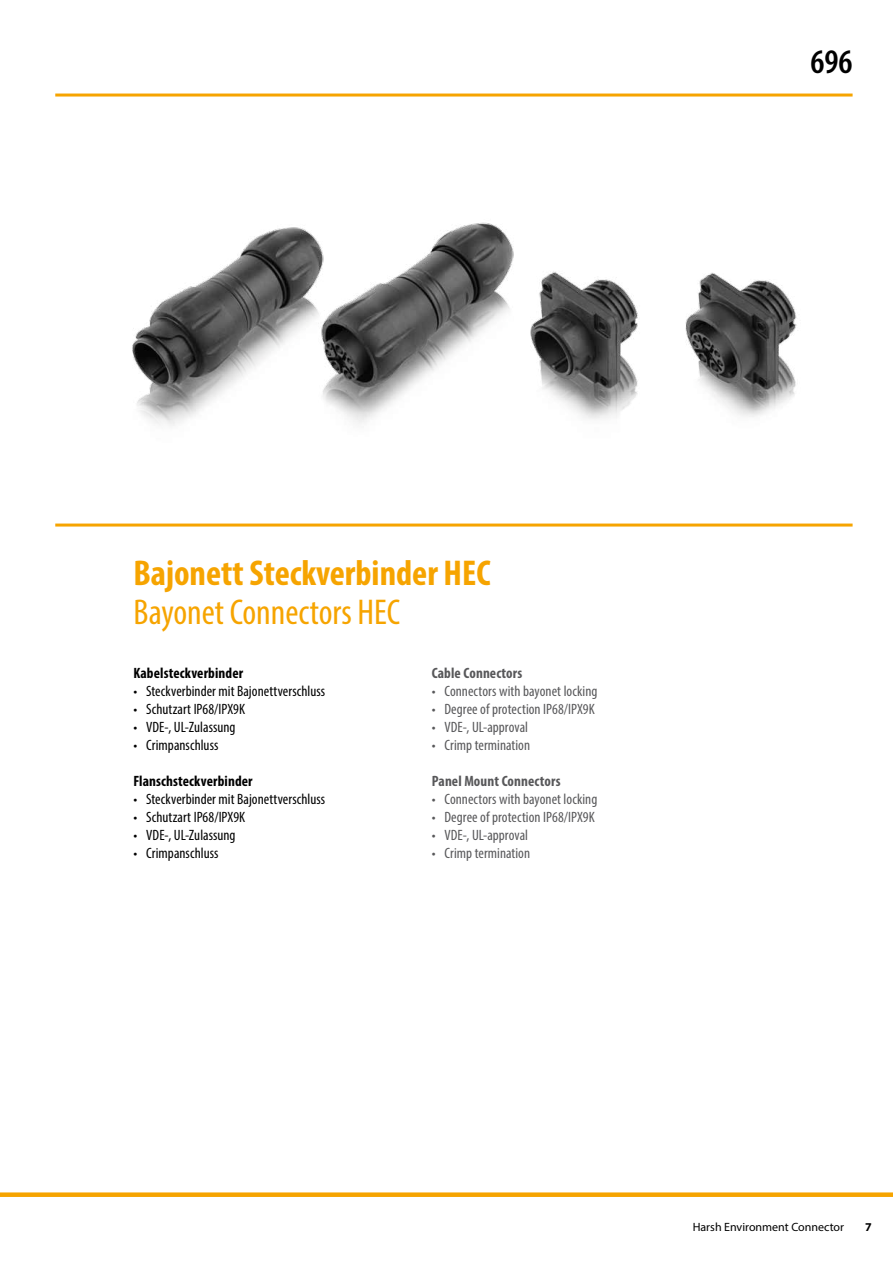
<style>
.page{position:relative;width:893px;height:1263px;background:#fff}
.page>*{position:absolute;margin:0;border:0;box-sizing:border-box;transform-origin:0 0}
.t1{font:700 condensed 36px "Myriad Pro";color:#f6a400}
.t2{font:condensed 36px "Myriad Pro";color:#f6a400}
.t3{font:600 condensed 34.5px "Myriad Pro";color:#000}
.t4{font:condensed 15px "Myriad Pro";letter-spacing:.005em;color:#58585a}
.t5{font:condensed 15px "Myriad Pro";letter-spacing:.005em;color:#000}
.t6{font:700 condensed 15px "Myriad Pro";letter-spacing:.01em;color:#000}
.t7{font:700 condensed 15px "Myriad Pro";letter-spacing:.005em;color:#58585a}
.t8{font:12px "Myriad Pro";color:#000}
.t9{font:700 12px "Myriad Pro";color:#000}
</style>
<div class="page">
<hr style="left:55px;top:94px;width:798px;height:3px;background:#f6a400">
<hr style="left:55px;top:523px;width:798px;height:3px;background:#f6a400">
<div style="left:0;top:1192px;width:893px;height:5px;background:#f6a400"></div>
<img style="left:359px;top:222px;width:155px;height:202px">
<img style="left:132px;top:227px;width:227px;height:199px">
<img style="left:461px;top:254px;width:177px;height:170px">
<img style="left:685px;top:272px;width:112px;height:145px">
<h2 class="t3" style="left:810px;top:40px;width:44px">696</h2>
<h1 class="t1" style="left:133px;top:551px;width:359px">Bajonett Steckverbinder HEC</h1>
<h1 class="t2" style="left:133px;top:591px;width:268px">Bayonet Connectors HEC</h1>
<p class="t6" style="left:133px;top:663px;width:111px">Kabelsteckverbinder</p>
<p class="t5" style="left:133px;top:681px;width:193px">• Steckverbinder mit Bajonettverschluss</p>
<p class="t5" style="left:133px;top:699px;width:113px">• Schutzart IP68/IPX9K</p>
<p class="t5" style="left:134px;top:717px;width:104px">• VDE-, UL-Zulassung</p>
<p class="t5" style="left:134px;top:735px;width:86px">• Crimpanschluss</p>
<p class="t6" style="left:134px;top:771px;width:121px">Flanschsteckverbinder</p>
<p class="t5" style="left:134px;top:789px;width:193px">• Steckverbinder mit Bajonettverschluss</p>
<p class="t5" style="left:134px;top:807px;width:113px">• Schutzart IP68/IPX9K</p>
<p class="t5" style="left:134px;top:825px;width:104px">• VDE-, UL-Zulassung</p>
<p class="t5" style="left:134px;top:843px;width:86px">• Crimpanschluss</p>
<p class="t7" style="left:432px;top:663px;width:92px">Cable Connectors</p>
<p class="t4" style="left:432px;top:681px;width:167px">• Connectors with bayonet locking</p>
<p class="t4" style="left:432px;top:699px;width:165px">• Degree of protection IP68/IPX9K</p>
<p class="t4" style="left:432px;top:717px;width:98px">• VDE-, UL-approval</p>
<p class="t4" style="left:432px;top:735px;width:100px">• Crimp termination</p>
<p class="t7" style="left:432px;top:771px;width:130px">Panel Mount Connectors</p>
<p class="t4" style="left:432px;top:789px;width:167px">• Connectors with bayonet locking</p>
<p class="t4" style="left:432px;top:807px;width:165px">• Degree of protection IP68/IPX9K</p>
<p class="t4" style="left:432px;top:825px;width:98px">• VDE-, UL-approval</p>
<p class="t4" style="left:432px;top:843px;width:100px">• Crimp termination</p>
<p class="t8" style="left:693px;top:1220px;width:153px">Harsh Environment Connector</p>
<p class="t9" style="left:865px;top:1219px;width:8px">7</p>
</div>
